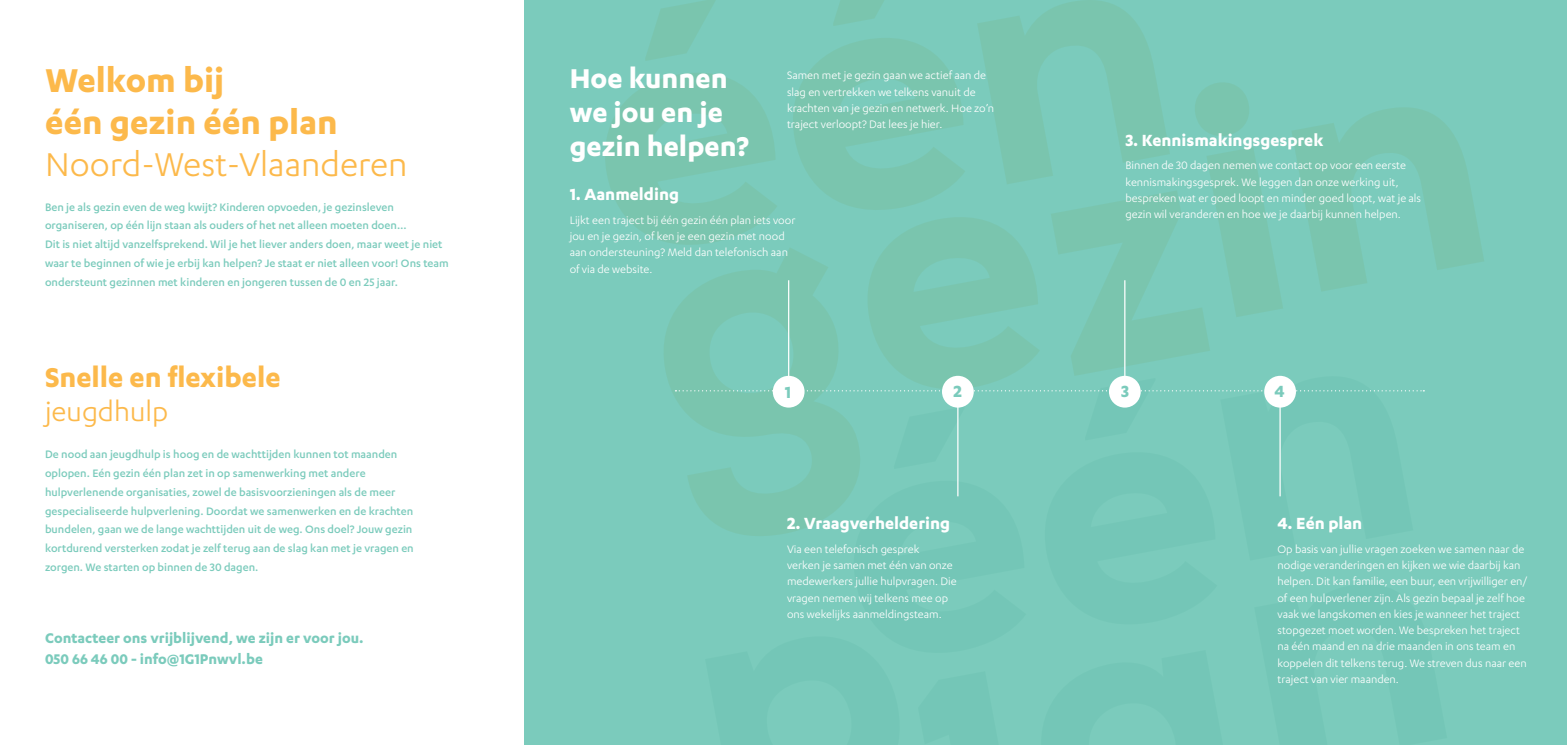
<style>
.page{position:relative;width:1567px;height:745px;background:#fff}
.page>*{position:absolute;margin:0;border:0;box-sizing:border-box;transform-origin:0 0}
.t1{font:700 38.25px/41.6px "Karbon";color:#fcb94b}
.t2{font:700 31.5px/34.4px "Karbon";color:#fff}
.t3{font:700 31.5px/34.4px "Karbon";color:#fcb94b}
.t4{font:700 18.75px "Karbon";color:#fff}
.t5{font:700 18.75px "Karbon";color:#7bcbbc}
.t6{font:700 16.25px "Karbon";color:#7bcbbc}
.Paragraph_Style_1{font:12.5px/16.2px "Karbon";color:#fff}
.Paragraph_Style_1-2{font:500 12.5px/18.8px "Karbon";color:#7bcbbc}
.s1{font-weight:400}
</style>
<div class="page">
<div style="left:524px;top:0;width:1042px;height:744px;background:#7bcbbc"></div>
<svg style="left:605px;top:0;width:879px;height:536px"></svg>
<div style="left:772px;top:375px;width:32px;height:32px;background:#fff;border-radius:50%"></div>
<div style="left:1108px;top:375px;width:32px;height:32px;background:#fff;border-radius:50%"></div>
<hr style="left:788px;top:280px;width:1px;height:99px;background:#fff">
<hr style="left:1124px;top:280px;width:1px;height:99px;background:#fff">
<div style="left:941px;top:375px;width:32px;height:32px;background:#fff;border-radius:50%"></div>
<div style="left:1264px;top:375px;width:31px;height:32px;background:#fff;border-radius:50%"></div>
<hr style="left:957px;top:385px;width:1px;height:111px;background:#fff">
<hr style="left:1279px;top:400px;width:1px;height:96px;background:#fff">
<p class="t1" style="left:45px;top:58px;width:364px">Welkom bij<br>één gezin één plan<br><span class="s1">Noord-West-Vlaanderen</span></p>
<p class="Paragraph_Style_1-2" style="left:45px;top:197px;width:405px">Ben je als gezin even de weg kwijt? Kinderen opvoeden, je gezinsleven organiseren, op één lijn staan als ouders of het net alleen moeten doen…<br>Dit is niet altijd vanzelfsprekend. Wil je het liever anders doen, maar weet je niet waar te beginnen of wie je erbij kan helpen? Je staat er niet alleen voor! Ons team ondersteunt gezinnen met kinderen en jongeren tussen de 0 en 25 jaar.</p>
<p class="t3" style="left:45px;top:359px;width:237px">Snelle en flexibele <span class="s1">jeugdhulp</span></p>
<p class="Paragraph_Style_1-2" style="left:45px;top:444px;width:370px">De nood aan jeugdhulp is hoog en de wachttijden kunnen tot maanden oplopen. Eén gezin één plan zet in op samenwerking met andere hulpverlenende organisaties, zowel de basisvoorzieningen als de meer gespecialiseerde hulpverlening. Doordat we samenwerken en de krachten bundelen, gaan we de lange wachttijden uit de weg. Ons doel? Jouw gezin kortdurend versterken zodat je zelf terug aan de slag kan met je vragen en zorgen. We starten op binnen de 30 dagen.</p>
<p class="t6" style="left:45px;top:628px;width:320px">Contacteer ons vrijblijvend, we zijn er voor jou.</p>
<p class="t6" style="left:45px;top:649px;width:219px">050 66 46 00 - info@1G1Pnwvl.be</p>
<p class="t2" style="left:569px;top:60px;width:180px">Hoe kunnen we jou en je gezin helpen?</p>
<p class="Paragraph_Style_1" style="left:787px;top:67px;width:209px">Samen met je gezin gaan we actief aan de slag en vertrekken we telkens vanuit de krachten van je gezin en netwerk. Hoe zo’n traject verloopt? Dat lees je hier.</p>
<p class="t4" style="left:569px;top:184px;width:111px">1. Aanmelding</p>
<p class="Paragraph_Style_1" style="left:569px;top:211px;width:227px">Lijkt een traject bij één gezin één plan iets voor jou en je gezin, of ken je een gezin met nood aan ondersteuning? Meld dan telefonisch aan of via de website.</p>
<p class="t4" style="left:1125px;top:129px;width:199px">3. Kennismakingsgesprek</p>
<p class="Paragraph_Style_1" style="left:1125px;top:157px;width:297px">Binnen de 30 dagen nemen we contact op voor een eerste kennismakingsgesprek. We leggen dan onze werking uit, bespreken wat er goed loopt en minder goed loopt, wat je als gezin wil veranderen en hoe we je daarbij kunnen helpen.</p>
<p class="t5" style="left:784px;top:381px;width:8px">1</p>
<p class="t5" style="left:953px;top:380px;width:10px">2</p>
<p class="t5" style="left:1120px;top:380px;width:9px">3</p>
<p class="t5" style="left:1274px;top:380px;width:12px">4</p>
<p class="t4" style="left:787px;top:512px;width:164px">2. Vraagverheldering</p>
<p class="Paragraph_Style_1" style="left:787px;top:540px;width:171px">Via een telefonisch gesprek<br>verken je samen met één van onze medewerkers jullie hulpvragen. Die vragen nemen wij telkens mee op ons wekelijks aanmeldingsteam.</p>
<p class="t4" style="left:1277px;top:512px;width:86px">4. Eén plan</p>
<p class="Paragraph_Style_1" style="left:1277px;top:540px;width:252px">Op basis van jullie vragen zoeken we samen naar de nodige veranderingen en kijken we wie daarbij kan helpen. Dit kan familie, een buur, een vrijwilliger en/ of een hulpverlener zijn. Als gezin bepaal je zelf hoe vaak we langskomen en kies je wanneer het traject stopgezet moet worden. We bespreken het traject na één maand en na drie maanden in ons team en koppelen dit telkens terug. We streven dus naar een traject van vier maanden.</p>
</div>
